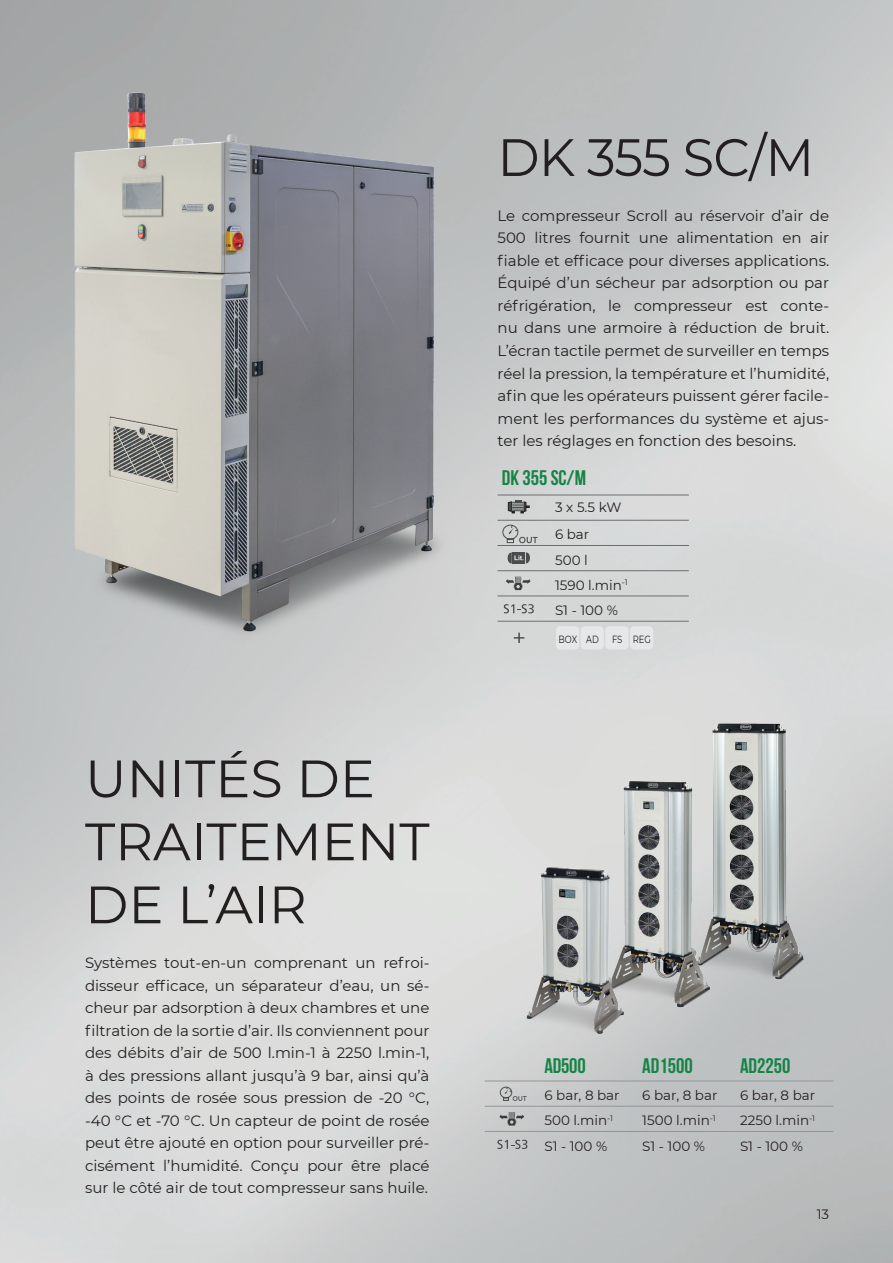
<style>
.page{position:relative;width:893px;height:1263px;background:#fff}
.page>*{position:absolute;margin:0;border:0;box-sizing:border-box;transform-origin:0 0}
.Reg_10pt_Lead_15{font:52.5px/63px "Montserrat";color:#231f20}
.t1{font:700 21px "Bebas Neue";color:#148446}
.Reg_10pt_Lead_15-2{font:15px/22.5px "Montserrat";color:#231f20;text-align:justify}
.t2{font:13.5px "Montserrat";color:#231f20}
.t3{font:10.5px "Montserrat";color:#231f20;scale:.8 1}
.t4{font:10.5px "Montserrat";color:#231f20;scale:.78 1}
</style>
<div class="page">
<img style="left:0;top:0;width:893px;height:1263px">
<img style="left:659px;top:712px;width:170px;height:277px">
<img style="left:576px;top:763px;width:168px;height:266px">
<img style="left:503px;top:815px;width:146px;height:225px">
<hr style="left:497px;top:495px;width:43px;height:1px;background:#6c6d70">
<hr style="left:540px;top:495px;width:149px;height:1px;background:#6c6d70">
<hr style="left:497px;top:520px;width:43px;height:1px;background:#6c6d70">
<hr style="left:540px;top:520px;width:149px;height:1px;background:#6c6d70">
<hr style="left:497px;top:545px;width:43px;height:1px;background:#6c6d70">
<hr style="left:540px;top:545px;width:149px;height:1px;background:#6c6d70">
<hr style="left:497px;top:570px;width:43px;height:1px;background:#6c6d70">
<hr style="left:540px;top:570px;width:149px;height:1px;background:#6c6d70">
<hr style="left:497px;top:596px;width:43px;height:1px;background:#6c6d70">
<hr style="left:540px;top:596px;width:149px;height:1px;background:#6c6d70">
<hr style="left:497px;top:621px;width:43px;height:1px;background:#6c6d70">
<hr style="left:540px;top:621px;width:149px;height:1px;background:#6c6d70">
<svg style="left:508px;top:500px;width:21px;height:13px"></svg>
<svg style="left:502px;top:524px;width:36px;height:19px"></svg>
<svg style="left:506px;top:552px;width:25px;height:12px"></svg>
<svg style="left:506px;top:577px;width:24px;height:13px"></svg>
<svg style="left:504px;top:604px;width:30px;height:9px"></svg>
<svg style="left:514px;top:633px;width:10px;height:10px"></svg>
<div style="left:605px;top:626px;width:24px;height:23px;background:#e6e7e9;border-radius:4px"></div>
<div style="left:630px;top:626px;width:23px;height:23px;background:#e6e7e9;border-radius:4px"></div>
<div style="left:581px;top:626px;width:23px;height:23px;background:#e6e7e9;border-radius:4px"></div>
<div style="left:556px;top:626px;width:23px;height:23px;background:#e6e7e9;border-radius:4px"></div>
<img style="left:47px;top:60px;width:447px;height:601px">
<hr style="left:485px;top:1081px;width:55px;height:1px;background:#939598">
<hr style="left:485px;top:1106px;width:55px;height:1px;background:#939598">
<hr style="left:485px;top:1131px;width:55px;height:1px;background:#939598">
<hr style="left:540px;top:1081px;width:98px;height:1px;background:#939598">
<hr style="left:540px;top:1106px;width:98px;height:1px;background:#939598">
<hr style="left:540px;top:1131px;width:98px;height:1px;background:#939598">
<hr style="left:638px;top:1081px;width:98px;height:1px;background:#939598">
<hr style="left:638px;top:1106px;width:98px;height:1px;background:#939598">
<hr style="left:638px;top:1131px;width:98px;height:1px;background:#939598">
<hr style="left:736px;top:1081px;width:97px;height:1px;background:#939598">
<hr style="left:736px;top:1106px;width:97px;height:1px;background:#939598">
<hr style="left:736px;top:1131px;width:97px;height:1px;background:#939598">
<svg style="left:500px;top:1086px;width:27px;height:15px"></svg>
<svg style="left:499px;top:1112px;width:25px;height:13px"></svg>
<svg style="left:497px;top:1140px;width:30px;height:9px"></svg>
<p class="Reg_10pt_Lead_15" style="left:85px;top:745px;width:346px">UNITÉS DE<br>TRAITEMENT<br>DE L’AIR</p>
<p class="Reg_10pt_Lead_15-2" style="left:85px;top:951px;width:346px">Systèmes tout-en-un comprenant un refroi&shy;disseur efficace, un séparateur d’eau, un sé&shy;cheur par adsorption à deux chambres et une filtration de la sortie d’air. Ils conviennent pour des débits d’air de 500 l.min-1 à 2250 l.min-1, à des pressions allant jusqu’à 9 bar, ainsi qu’à des points de rosée sous pression de -20 °C, -40 °C et -70 °C. Un capteur de point de rosée peut être ajouté en option pour surveiller pré&shy;cisément l’humidité. Conçu pour être placé sur le côté air de tout compresseur sans huile.</p>
<p class="Reg_10pt_Lead_15" style="left:497px;top:124px;width:318px">DK 355 SC/M</p>
<p class="Reg_10pt_Lead_15-2" style="left:497px;top:204px;width:333px">Le compresseur Scroll au réservoir d’air de 500 litres fournit une alimentation en air fiable et efficace pour diverses applications.<br>Équipé d’un sécheur par adsorption ou par réfrigération, le compresseur est conte&shy;nu dans une armoire à réduction de bruit.<br>L’écran tactile permet de surveiller en temps réel la pression, la température et l’humidité, afin que les opérateurs puissent gérer facile&shy;ment les performances du système et ajus&shy;ter les réglages en fonction des besoins.</p>
<p class="t1" style="left:502px;top:466px;width:86px">DK 355 SC/M</p>
<p class="t2" style="left:555px;top:498px;width:68px">3 x 5.5 kW</p>
<p class="t2" style="left:555px;top:525px;width:36px">6 bar</p>
<p class="t2" style="left:555px;top:550px;width:34px">500 l</p>
<p class="t2" style="left:555px;top:576px;width:74px">1590 l.min<sup>-1</sup></p>
<p class="t2" style="left:555px;top:601px;width:64px">S1 - 100 %</p>
<p class="t3" style="left:559px;top:632px;width:25px">BOX</p>
<p class="t4" style="left:586px;top:632px;width:18px">AD</p>
<p class="t3" style="left:612px;top:632px;width:14px">FS</p>
<p class="t3" style="left:633px;top:632px;width:24px">REG</p>
<p class="t1" style="left:544px;top:1054px;width:43px">AD500</p>
<p class="t1" style="left:642px;top:1054px;width:52px">AD1500</p>
<p class="t1" style="left:740px;top:1054px;width:52px">AD2250</p>
<p class="t2" style="left:544px;top:1086px;width:77px">6 bar, 8 bar</p>
<p class="t2" style="left:642px;top:1086px;width:77px">6 bar, 8 bar</p>
<p class="t2" style="left:740px;top:1086px;width:77px">6 bar, 8 bar</p>
<p class="t2" style="left:544px;top:1111px;width:70px">500 l.min<sup>-1</sup></p>
<p class="t2" style="left:642px;top:1111px;width:75px">1500 l.min<sup>-1</sup></p>
<p class="t2" style="left:740px;top:1111px;width:76px">2250 l.min<sup>-1</sup></p>
<p class="t2" style="left:544px;top:1136px;width:64px">S1 - 100 %</p>
<p class="t2" style="left:642px;top:1136px;width:64px">S1 - 100 %</p>
<p class="t2" style="left:740px;top:1136px;width:64px">S1 - 100 %</p>
<p class="t2" style="left:817px;top:1205px;width:14px">13</p>
</div>
